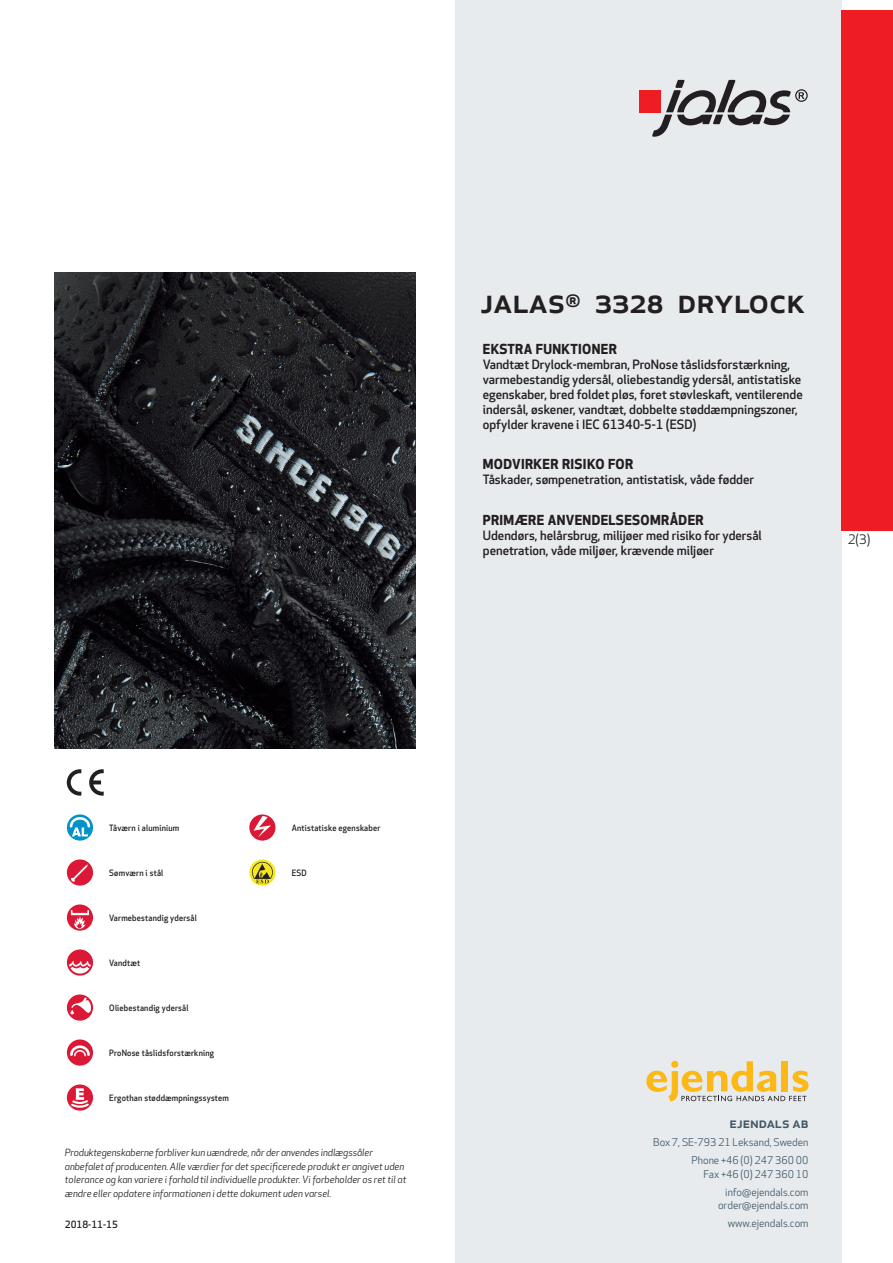
<style>
.page{position:relative;width:893px;height:1263px;background:#fff}
.page>*{position:absolute;margin:0;border:0;box-sizing:border-box;transform-origin:0 0}
.prodname{font:500 34.5px "Apex New";color:#231f20}
.t1{font:500 15px "Apex New";color:#405968}
.Funktion_body{font:700 13.5px "Apex New";letter-spacing:.025em;color:#231f20}
.t2{font:12.75px "Apex New";color:#231f20}
.Funktion_body-2{font:500 12.6px/15px "Apex New";color:#231f20}
.t3{font:10.5px/18px "Apex New";color:#405968;text-align:right}
.t4{font:italic 9.75px/13.5px "Apex New";color:#231f20}
.Sidfot_datum{font:500 9.75px "Apex New";color:#231f20}
.Artikel{font:500 8.55px "Apex New";letter-spacing:.025em;color:#231f20;scale:.95 1}
</style>
<div class="page">
<div style="left:455px;top:0;width:387px;height:1263px;background:#e8ebee"></div>
<svg style="left:646px;top:1061px;width:162px;height:40px"></svg>
<div style="left:842px;top:11px;width:51px;height:520px;background:#ee1d23"></div>
<div style="left:639px;top:90px;width:22px;height:22px;background:#ee1d23"></div>
<svg style="left:652px;top:80px;width:156px;height:57px"></svg>
<svg style="left:67px;top:814px;width:26px;height:27px"></svg>
<svg style="left:70px;top:817px;width:20px;height:19px"></svg>
<div style="left:67px;top:859px;width:26px;height:27px;background:#db1836;border-radius:50%"></div>
<svg style="left:71px;top:864px;width:17px;height:18px"></svg>
<svg style="left:67px;top:904px;width:26px;height:27px"></svg>
<svg style="left:71px;top:910px;width:18px;height:19px"></svg>
<div style="left:67px;top:949px;width:26px;height:27px;background:#db1836;border-radius:50%"></div>
<svg style="left:69px;top:961px;width:22px;height:12px"></svg>
<svg style="left:67px;top:994px;width:26px;height:27px"></svg>
<svg style="left:70px;top:997px;width:21px;height:17px"></svg>
<div style="left:67px;top:1039px;width:26px;height:27px;background:#db1836;border-radius:50%"></div>
<svg style="left:70px;top:1045px;width:20px;height:11px"></svg>
<svg style="left:67px;top:1084px;width:26px;height:27px"></svg>
<svg style="left:69px;top:1088px;width:22px;height:21px"></svg>
<svg style="left:249px;top:814px;width:26px;height:27px"></svg>
<svg style="left:254px;top:816px;width:17px;height:21px"></svg>
<svg style="left:249px;top:859px;width:26px;height:26px"></svg>
<svg style="left:252px;top:862px;width:21px;height:21px"></svg>
<svg style="left:89px;top:769px;width:15px;height:27px"></svg>
<svg style="left:67px;top:769px;width:14px;height:27px"></svg>
<img style="left:54px;top:272px;width:361px;height:476px">
<p class="prodname" style="left:480px;top:277px;width:326px">JALAS<sup>®</sup> 3328 Drylock</p>
<p class="Funktion_body" style="left:483px;top:339px;width:136px">EKSTRA FUNKTIONER</p>
<p class="Funktion_body-2" style="left:483px;top:356px;width:321px">Vandtæt Drylock-membran, ProNose tåslidsforstærkning, varmebestandig ydersål, oliebestandig ydersål, antistatiske egenskaber, bred foldet pløs, foret støvleskaft, ventilerende indersål, øskener, vandtæt, dobbelte støddæmpningszoner, opfylder kravene i IEC 61340-5-1 (ESD)</p>
<p class="Funktion_body" style="left:483px;top:455px;width:152px">MODVIRKER RISIKO FOR</p>
<p class="Funktion_body-2" style="left:483px;top:472px;width:273px">Tåskader, sømpenetration, antistatisk, våde fødder</p>
<p class="Funktion_body" style="left:483px;top:510px;width:222px">PRIMÆRE ANVENDELSESOMRÅDER</p>
<p class="Funktion_body-2" style="left:483px;top:528px;width:281px">Udendørs, helårsbrug, milijøer med risiko for ydersål penetration, våde miljøer, krævende miljøer</p>
<p class="t2" style="left:848px;top:531px;width:24px">2(3)</p>
<p class="Artikel" style="left:109px;top:822px;width:75px">Tåværn i aluminium</p>
<p class="Artikel" style="left:109px;top:867px;width:58px">Sømværn i stål</p>
<p class="Artikel" style="left:109px;top:912px;width:94px">Varmebestandig ydersål</p>
<p class="Artikel" style="left:109px;top:957px;width:34px">Vandtæt</p>
<p class="Artikel" style="left:109px;top:1002px;width:85px">Oliebestandig ydersål</p>
<p class="Artikel" style="left:109px;top:1047px;width:112px">ProNose tåslidsforstærkning</p>
<p class="Artikel" style="left:109px;top:1092px;width:128px">Ergothan støddæmpningssystem</p>
<p class="Artikel" style="left:292px;top:822px;width:95px">Antistatiske egenskaber</p>
<p class="Artikel" style="left:292px;top:867px;width:17px">ESD</p>
<p class="t4" style="left:65px;top:1146px;width:343px">Produktegenskaberne forbliver kun uændrede, når der anvendes indlægssåler anbefalet af producenten. Alle værdier for det specificerede produkt er angivet uden tolerance og kan variere i forhold til individuelle produkter. Vi forbeholder os ret til at ændre eller opdatere informationen i dette dokument uden varsel.</p>
<p class="Sidfot_datum" style="left:65px;top:1218px;width:54px">2018-11-15</p>
<p class="t1" style="left:729px;top:1113px;width:80px">ejendals ab</p>
<p class="t3" style="left:653px;top:1133px;width:157px">Box 7, SE-793 21 Leksand, Sweden<br>Phone +46 (0) 247 360 00</p>
<p class="t3" style="left:703px;top:1165px;width:107px">Fax +46 (0) 247 360 10 info@ejendals.com</p>
<p class="t3" style="left:718px;top:1196px;width:92px">order@ejendals.com</p>
<p class="t3" style="left:728px;top:1215px;width:82px">www.ejendals.com</p>
</div>
